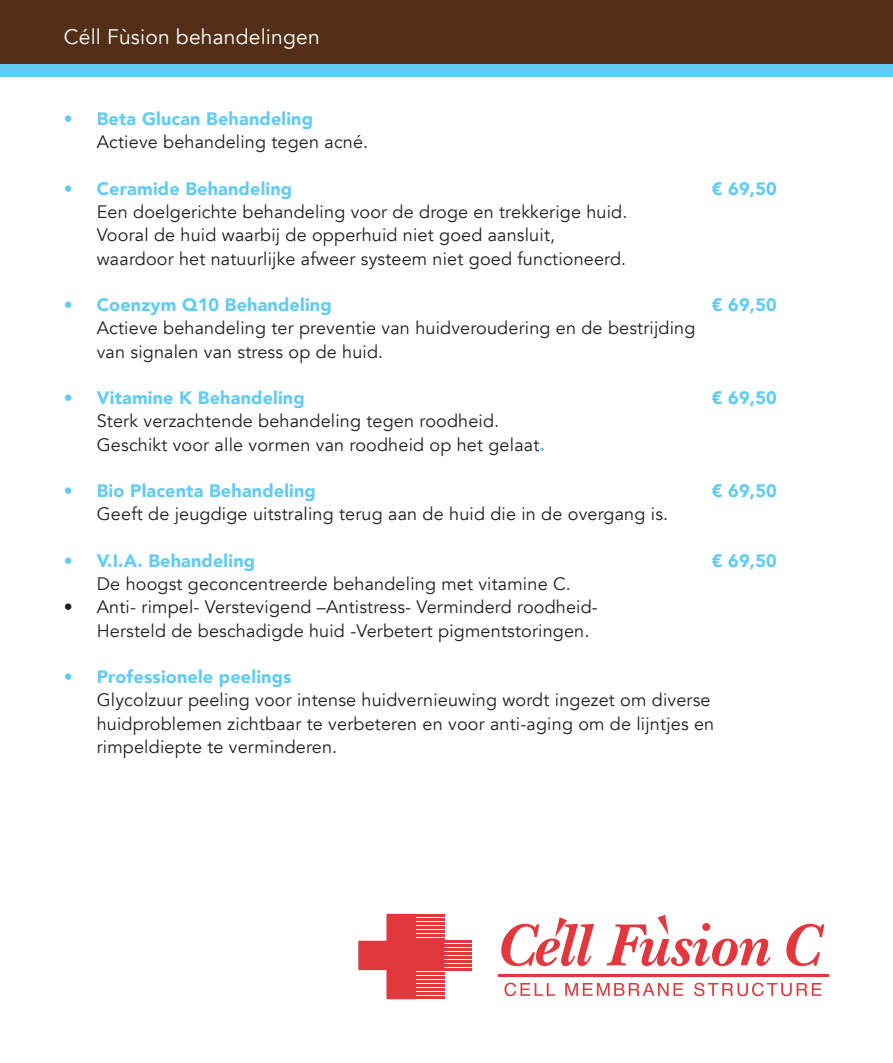
<style>
.page{position:relative;width:893px;height:1063px;background:#fff}
.page>*{position:absolute;margin:0;border:0;box-sizing:border-box;transform-origin:0 0}
.t1{font:21px "Avenir";letter-spacing:.01em;color:#fff}
.t2{font:18px "Avenir";letter-spacing:.01em;color:#231f20}
.t3{font:900 18px "Avenir";letter-spacing:.01em;color:#60cbf4}
.s1{font-weight:900;color:#60cbf4}
</style>
<div class="page">
<div style="left:0;top:13px;width:893px;height:64px;background:#60cbf4"></div>
<div style="left:0;top:0;width:893px;height:64px;background:#532f18"></div>
<hr style="left:416px;top:945px;width:55px;height:2px;background:#e1373d">
<hr style="left:416px;top:941px;width:55px;height:2px;background:#e1373d">
<hr style="left:416px;top:949px;width:55px;height:2px;background:#e1373d">
<hr style="left:416px;top:952px;width:55px;height:3px;background:#e1373d">
<hr style="left:416px;top:956px;width:55px;height:3px;background:#e1373d">
<hr style="left:416px;top:960px;width:55px;height:3px;background:#e1373d">
<hr style="left:416px;top:964px;width:55px;height:3px;background:#e1373d">
<hr style="left:416px;top:968px;width:55px;height:2px;background:#e1373d">
<svg style="left:786px;top:924px;width:38px;height:42px"></svg>
<svg style="left:501px;top:917px;width:93px;height:49px"></svg>
<svg style="left:606px;top:915px;width:164px;height:51px"></svg>
<svg style="left:358px;top:914px;width:86px;height:85px"></svg>
<hr style="left:498px;top:974px;width:331px;height:3px;background:#e1373d">
<svg style="left:504px;top:983px;width:51px;height:13px"></svg>
<svg style="left:565px;top:983px;width:118px;height:13px"></svg>
<svg style="left:694px;top:983px;width:128px;height:13px"></svg>
<p class="t1" style="left:64px;top:25px;width:257px">Céll Fùsion behandelingen</p>
<p class="t3" style="left:64px;top:103px;width:251px">• Beta Glucan Behandeling</p>
<p class="t2" style="left:97px;top:131px;width:273px">Actieve behandeling tegen acné.</p>
<p class="t3" style="left:64px;top:173px;width:230px">• Ceramide Behandeling</p>
<p class="t3" style="left:712px;top:173px;width:67px">€ 69,50</p>
<p class="t2" style="left:97px;top:201px;width:532px">Een doelgerichte behandeling voor de droge en trekkerige huid.</p>
<p class="t2" style="left:97px;top:224px;width:460px">Vooral de huid waarbij de opperhuid niet goed aansluit,</p>
<p class="t2" style="left:97px;top:248px;width:531px">waardoor het natuurlijke afweer systeem niet goed functioneerd.</p>
<p class="t3" style="left:64px;top:289px;width:269px">• Coenzym Q10 Behandeling</p>
<p class="t3" style="left:712px;top:289px;width:67px">€ 69,50</p>
<p class="t2" style="left:97px;top:317px;width:600px">Actieve behandeling ter preventie van huidveroudering en de bestrijding</p>
<p class="t2" style="left:97px;top:341px;width:288px">van signalen van stress op de huid.</p>
<p class="t3" style="left:64px;top:382px;width:242px">• Vitamine K Behandeling</p>
<p class="t3" style="left:712px;top:382px;width:67px">€ 69,50</p>
<p class="t2" style="left:97px;top:410px;width:404px">Sterk verzachtende behandeling tegen roodheid.</p>
<p class="t2" style="left:97px;top:434px;width:450px">Geschikt voor alle vormen van roodheid op het gelaat<span class="s1">.</span></p>
<p class="t3" style="left:64px;top:475px;width:254px">• Bio Placenta Behandeling</p>
<p class="t3" style="left:712px;top:475px;width:67px">€ 69,50</p>
<p class="t2" style="left:97px;top:503px;width:573px">Geeft de jeugdige uitstraling terug aan de huid die in de overgang is.</p>
<p class="t3" style="left:64px;top:545px;width:193px">• V.I.A. Behandeling</p>
<p class="t3" style="left:712px;top:545px;width:67px">€ 69,50</p>
<p class="t2" style="left:97px;top:573px;width:476px">De hoogst geconcentreerde behandeling met vitamine C.</p>
<p class="t2" style="left:64px;top:596px;width:536px">• Anti- rimpel- Verstevigend –Antistress- Verminderd roodheid-</p>
<p class="t2" style="left:97px;top:620px;width:494px">Hersteld de beschadigde huid -Verbetert pigmentstoringen.</p>
<p class="t3" style="left:64px;top:661px;width:229px">• Professionele peelings</p>
<p class="t2" style="left:97px;top:689px;width:615px">Glycolzuur peeling voor intense huidvernieuwing wordt ingezet om diverse</p>
<p class="t2" style="left:97px;top:713px;width:619px">huidproblemen zichtbaar te verbeteren en voor anti-aging om de lijntjes en</p>
<p class="t2" style="left:97px;top:736px;width:242px">rimpeldiepte te verminderen.</p>
</div>
